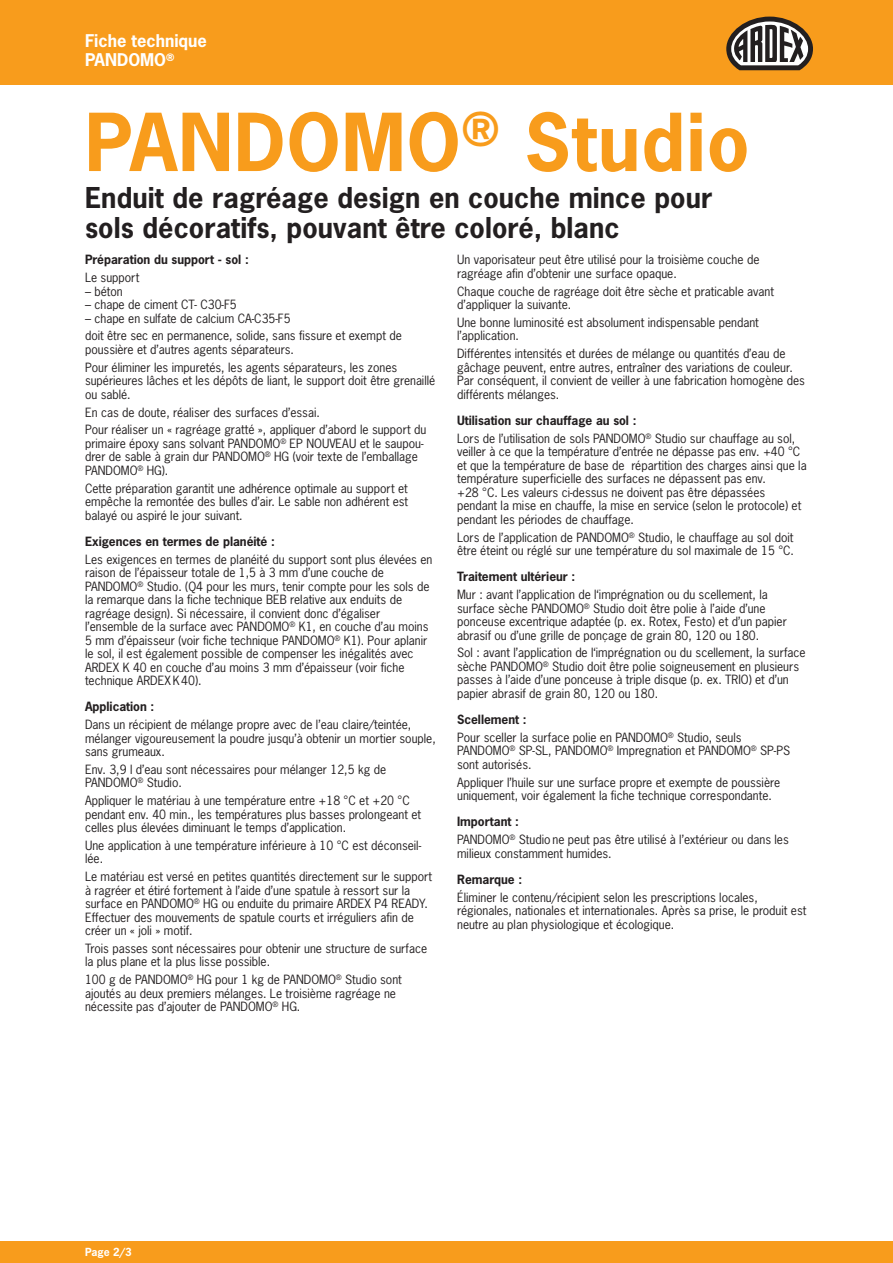
<style>
.page{position:relative;width:893px;height:1263px;background:#fff}
.page>*{position:absolute;margin:0;border:0;box-sizing:border-box;transform-origin:0 0}
.t1{font:700 75px "News Gothic Std";letter-spacing:.015em;color:#f89c1c}
.t2{font:700 27px/30px "News Gothic Std";letter-spacing:.005em;color:#231f20}
.t3{font:700 16.5px/19.5px "News Gothic Std";color:#fff}
.t4{font:12px/13.5px "News Gothic Std";color:#231f20}
.t5{font:700 12px "News Gothic Std";color:#231f20}
.t6{font:700 10.5px "News Gothic Std";color:#fff}
.s1{font-weight:700}
</style>
<div class="page">
<div style="left:0;top:0;width:893px;height:85px;background:#f89c1c"></div>
<div style="left:0;top:1242px;width:893px;height:21px;background:#f89c1c"></div>
<svg style="left:726px;top:17px;width:87px;height:53px"></svg>
<h3 class="t3" style="left:85px;top:31px;width:123px">Fiche technique<br>PANDOMO<sup>®</sup></h3>
<h1 class="t1" style="left:85px;top:93px;width:666px">PANDOMO<sup>®</sup> Studio</h1>
<h2 class="t2" style="left:85px;top:182px;width:629px">Enduit de ragréage design en couche mince pour sols décoratifs, pouvant être coloré, blanc</h2>
<p class="t5" style="left:85px;top:252px;width:165px">Préparation du support - sol :</p>
<p class="t4" style="left:85px;top:271px;width:56px">Le support</p>
<p class="t4" style="left:85px;top:284px;width:39px">– béton</p>
<p class="t4" style="left:85px;top:298px;width:153px">– chape de ciment CT- C30-F5</p>
<p class="t4" style="left:85px;top:309px;width:318px;line-height:17.7px">– chape en sulfate de calcium CA-C35-F5<br>doit être sec en permanence, solide, sans fissure et exempt de</p>
<p class="t4" style="left:85px;top:340px;width:314px;line-height:17.7px">poussière et d’autres agents séparateurs.<br>Pour éliminer les impuretés, les agents séparateurs, les zones</p>
<p class="t4" style="left:85px;top:374px;width:352px">supérieures lâches et les dépôts de liant, le support doit être grenaillé ou sablé.</p>
<p class="t4" style="left:85px;top:403px;width:343px;line-height:17.7px">En cas de doute, réaliser des surfaces d’essai.<br>Pour réaliser un « ragréage gratté », appliquer d’abord le support du</p>
<p class="t4" style="left:85px;top:436px;width:340px">primaire époxy sans solvant PANDOMO<sup>®</sup> EP NOUVEAU et le saupou&shy;drer de sable à grain dur PANDOMO<sup>®</sup> HG (voir texte de l’emballage<br>PANDOMO<sup>®</sup> HG).</p>
<p class="t4" style="left:85px;top:481px;width:325px;text-align:justify">Cette préparation garantit une adhérence optimale au support et empêche la remontée des bulles d’air. Le sable non adhérent est balayé ou aspiré le jour suivant.</p>
<p class="t5" style="left:85px;top:533px;width:191px">Exigences en termes de planéité :</p>
<p class="t4" style="left:85px;top:552px;width:349px">Les exigences en termes de planéité du support sont plus élevées en raison de l’épaisseur totale de 1,5 à 3 mm d’une couche de PANDOMO<sup>®</sup> Studio. (Q4 pour les murs, tenir compte pour les sols de la remarque dans la fiche technique BEB relative aux enduits de ragréage design). Si nécessaire, il convient donc d’égaliser l’ensemble de la surface avec PANDOMO<sup>®</sup> K1, en couche d’au moins 5 mm d’épaisseur (voir fiche technique PANDOMO<sup>®</sup> K1). Pour aplanir le sol, il est également possible de compenser les inégalités avec ARDEX K 40 en couche d’au moins 3 mm d’épaisseur (voir fiche technique ARDEX K40).</p>
<p class="t5" style="left:85px;top:699px;width:71px">Application :</p>
<p class="t4" style="left:85px;top:718px;width:352px">Dans un récipient de mélange propre avec de l’eau claire/teintée, mélanger vigoureusement la poudre jusqu’à obtenir un mortier souple, sans grumeaux.</p>
<p class="t4" style="left:85px;top:762px;width:303px">Env. 3,9 l d’eau sont nécessaires pour mélanger 12,5 kg de<br>PANDOMO<sup>®</sup> Studio.</p>
<p class="t4" style="left:85px;top:794px;width:338px">Appliquer le matériau à une température entre +18 °C et +20 °C pendant env. 40 min., les températures plus basses prolongeant et celles plus élevées diminuant le temps d’application.</p>
<p class="t4" style="left:85px;top:838px;width:338px">Une application à une température inférieure à 10 °C est déconseil&shy;lée.</p>
<p class="t4" style="left:85px;top:870px;width:349px">Le matériau est versé en petites quantités directement sur le support à ragréer et étiré fortement à l’aide d’une spatule à ressort sur la surface en PANDOMO<sup>®</sup> HG ou enduite du primaire ARDEX P4 READY.<br>Effectuer des mouvements de spatule courts et irréguliers afin de créer un « joli » motif.</p>
<p class="t4" style="left:85px;top:941px;width:344px">Trois passes sont nécessaires pour obtenir une structure de surface la plus plane et la plus lisse possible.</p>
<p class="t4" style="left:85px;top:973px;width:318px">100 g de PANDOMO<sup>®</sup> HG pour 1 kg de PANDOMO<sup>®</sup> Studio sont ajoutés au deux premiers mélanges. Le troisième ragréage ne nécessite pas d’ajouter de PANDOMO<sup>®</sup> HG.</p>
<p class="t4" style="left:457px;top:253px;width:304px">Un vaporisateur peut être utilisé pour la troisième couche de ragréage afin d’obtenir une surface opaque.</p>
<p class="t4" style="left:457px;top:284px;width:318px">Chaque couche de ragréage doit être sèche et praticable avant d’appliquer la suivante.</p>
<p class="t4" style="left:457px;top:316px;width:303px">Une bonne luminosité est absolument indispensable pendant l’application.</p>
<p class="t4" style="left:457px;top:347px;width:349px">Différentes intensités et durées de mélange ou quantités d’eau de gâchage peuvent, entre autres, entraîner des variations de couleur.<br>Par conséquent, il convient de veiller à une fabrication homogène des différents mélanges.</p>
<p class="t4" style="left:457px;top:411px;width:340px;line-height:17.7px"><span class="s1">Utilisation sur chauffage au sol :<br></span>Lors de l’utilisation de sols PANDOMO<sup>®</sup> Studio sur chauffage au sol,</p>
<p class="t4" style="left:457px;top:445px;width:351px">veiller à ce que la température d’entrée ne dépasse pas env. +40 °C et que la température de base de répartition des charges ainsi que la température superficielle des surfaces ne dépassent pas env.<br>+28 °C. Les valeurs ci-dessus ne doivent pas être dépassées pendant la mise en chauffe, la mise en service (selon le protocole) et pendant les périodes de chauffage.</p>
<p class="t4" style="left:457px;top:530px;width:338px">Lors de l’application de PANDOMO<sup>®</sup> Studio, le chauffage au sol doit être éteint ou réglé sur une température du sol maximale de 15 °C.</p>
<p class="t5" style="left:457px;top:569px;width:120px">Traitement ultérieur :</p>
<p class="t4" style="left:457px;top:588px;width:331px">Mur : avant l’application de l‘imprégnation ou du scellement, la surface sèche PANDOMO<sup>®</sup> Studio doit être polie à l’aide d’une ponceuse excentrique adaptée (p. ex. Rotex, Festo) et d’un papier abrasif ou d’une grille de ponçage de grain 80, 120 ou 180.</p>
<p class="t4" style="left:457px;top:646px;width:350px">Sol : avant l’application de l‘imprégnation ou du scellement, la surface sèche PANDOMO<sup>®</sup> Studio doit être polie soigneusement en plusieurs passes à l’aide d’une ponceuse à triple disque (p. ex. TRIO) et d’un papier abrasif de grain 80, 120 ou 180.</p>
<p class="t4" style="left:457px;top:711px;width:286px;line-height:17.7px"><span class="s1">Scellement :<br></span>Pour sceller la surface polie en PANDOMO<sup>®</sup> Studio, seuls</p>
<p class="t4" style="left:457px;top:744px;width:335px">PANDOMO<sup>®</sup> SP-SL, PANDOMO<sup>®</sup> Impregnation et PANDOMO<sup>®</sup> SP-PS sont autorisés.</p>
<p class="t4" style="left:457px;top:775px;width:324px">Appliquer l’huile sur une surface propre et exempte de poussière uniquement, voir également la fiche technique correspondante.</p>
<p class="t4" style="left:457px;top:813px;width:333px;line-height:17.7px"><span class="s1">Important :<br></span>PANDOMO<sup>®</sup> Studio ne peut pas être utilisé à l’extérieur ou dans les</p>
<p class="t4" style="left:457px;top:846px;width:156px">milieux constamment humides.</p>
<p class="t5" style="left:457px;top:871px;width:66px">Remarque :</p>
<p class="t4" style="left:457px;top:890px;width:351px">Éliminer le contenu/récipient selon les prescriptions locales, régionales, nationales et internationales. Après sa prise, le produit est neutre au plan physiologique et écologique.</p>
<p class="t6" style="left:85px;top:1245px;width:48px">Page 2/3</p>
</div>
